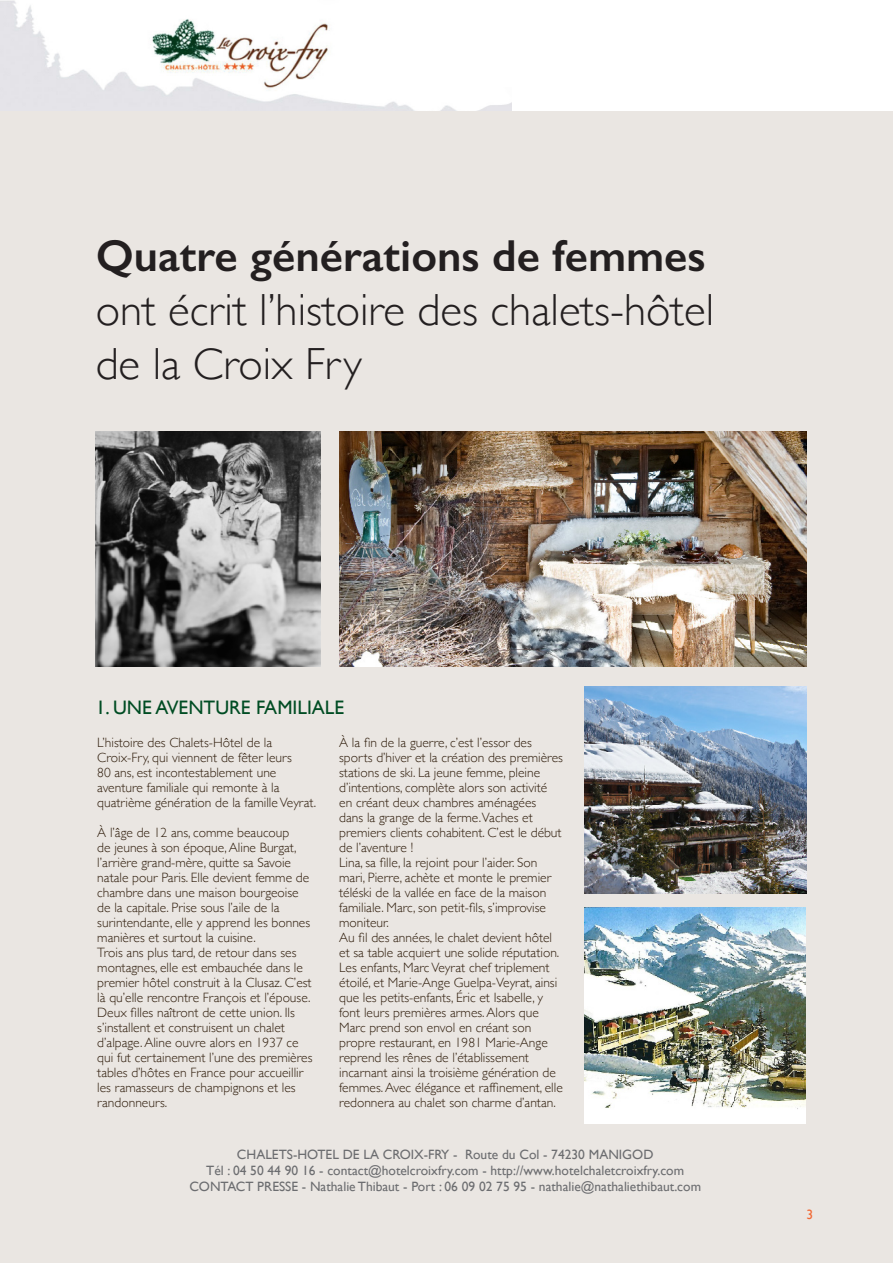
<style>
.page{position:relative;width:893px;height:1263px;background:#fff}
.page>*{position:absolute;margin:0;border:0;box-sizing:border-box;transform-origin:0 0}
.t1{font:300 45px "Gill Sans";color:#231f20}
.t2{font:600 45px "Gill Sans";color:#231f20}
.t3{font:19.5px "Gill Sans";color:#004c23}
.t4{font:300 13.5px/15px "Gill Sans";color:#301e0d}
.t5{font:13.5px/16.2px "Gill Sans";color:#6c6d70;text-align:center}
.t6{font:13.5px "Gill Sans";color:#f26935}
</style>
<div class="page">
<img style="left:0;top:0;width:511px;height:111px">
<div style="left:0;top:111px;width:893px;height:1152px;background:#eae6e2"></div>
<img style="left:96px;top:432px;width:224px;height:234px">
<img style="left:585px;top:908px;width:221px;height:215px">
<img style="left:585px;top:686px;width:221px;height:207px">
<img style="left:339px;top:432px;width:467px;height:234px">
<p class="t2" style="left:96px;top:228px;width:611px">Quatre générations de femmes</p>
<p class="t1" style="left:96px;top:275px;width:620px">ont écrit l’histoire des chalets-hôtel</p>
<p class="t1" style="left:96px;top:329px;width:268px">de la Croix Fry</p>
<p class="t3" style="left:96px;top:696px;width:250px">1. UNE AVENTURE FAMILIALE</p>
<p class="t4" style="left:97px;top:734px;width:220px">L’histoire des Chalets-Hôtel de la Croix-Fry, qui viennent de fêter leurs<br>80 ans, est incontestablement une aventure familiale qui remonte à la quatrième génération de la famille Veyrat.</p>
<p class="t4" style="left:97px;top:824px;width:214px">À l’âge de 12 ans, comme beaucoup<br>de jeunes à son époque, Aline Burgat, l’arrière grand-mère, quitte sa Savoie natale pour Paris. Elle devient femme de chambre dans une maison bourgeoise de la capitale. Prise sous l’aile de la surintendante, elle y apprend les bonnes manières et surtout la cuisine.</p>
<p class="t4" style="left:97px;top:944px;width:217px">Trois ans plus tard, de retour dans ses montagnes, elle est embauchée dans le premier hôtel construit à la Clusaz. C’est là qu’elle rencontre François et l’épouse.<br>Deux filles naîtront de cette union. Ils s’installent et construisent un chalet d’alpage. Aline ouvre alors en 1937 ce qui fut certainement l’une des premières tables d’hôtes en France pour accueillir les ramasseurs de champignons et les randonneurs.</p>
<p class="t4" style="left:339px;top:734px;width:225px">À la fin de la guerre, c’est l’essor des sports d’hiver et la création des premières stations de ski. La jeune femme, pleine d’intentions, complète alors son activité en créant deux chambres aménagées dans la grange de la ferme.Vaches et premiers clients cohabitent. C’est le début de l’aventure !</p>
<p class="t4" style="left:339px;top:854px;width:213px">Lina, sa fille, la rejoint pour l’aider. Son mari, Pierre, achète et monte le premier téléski de la vallée en face de la maison familiale. Marc, son petit-fils, s’improvise moniteur.</p>
<p class="t4" style="left:339px;top:929px;width:225px">Au fil des années, le chalet devient hôtel et sa table acquiert une solide réputation.<br>Les enfants, Marc Veyrat chef triplement étoilé, et Marie-Ange Guelpa-Veyrat, ainsi que les petits-enfants, Éric et Isabelle, y font leurs premières armes. Alors que Marc prend son envol en créant son propre restaurant, en 1981 Marie-Ange reprend les rênes de l’établissement incarnant ainsi la troisième génération de femmes. Avec élégance et raffinement, elle redonnera au chalet son charme d’antan.</p>
<p class="t5" style="left:189px;top:1146px;width:513px">CHALETS-HOTEL DE LA CROIX-FRY - Route du Col - 74230 MANIGOD<br>Tél : 04 50 44 90 16 - contact@hotelcroixfry.com - http://www.hotelchaletcroixfry.com<br>CONTACT PRESSE - Nathalie Thibaut - Port : 06 09 02 75 95 - nathalie@nathaliethibaut.com</p>
<p class="t6" style="left:806px;top:1206px;width:8px">3</p>
</div>
